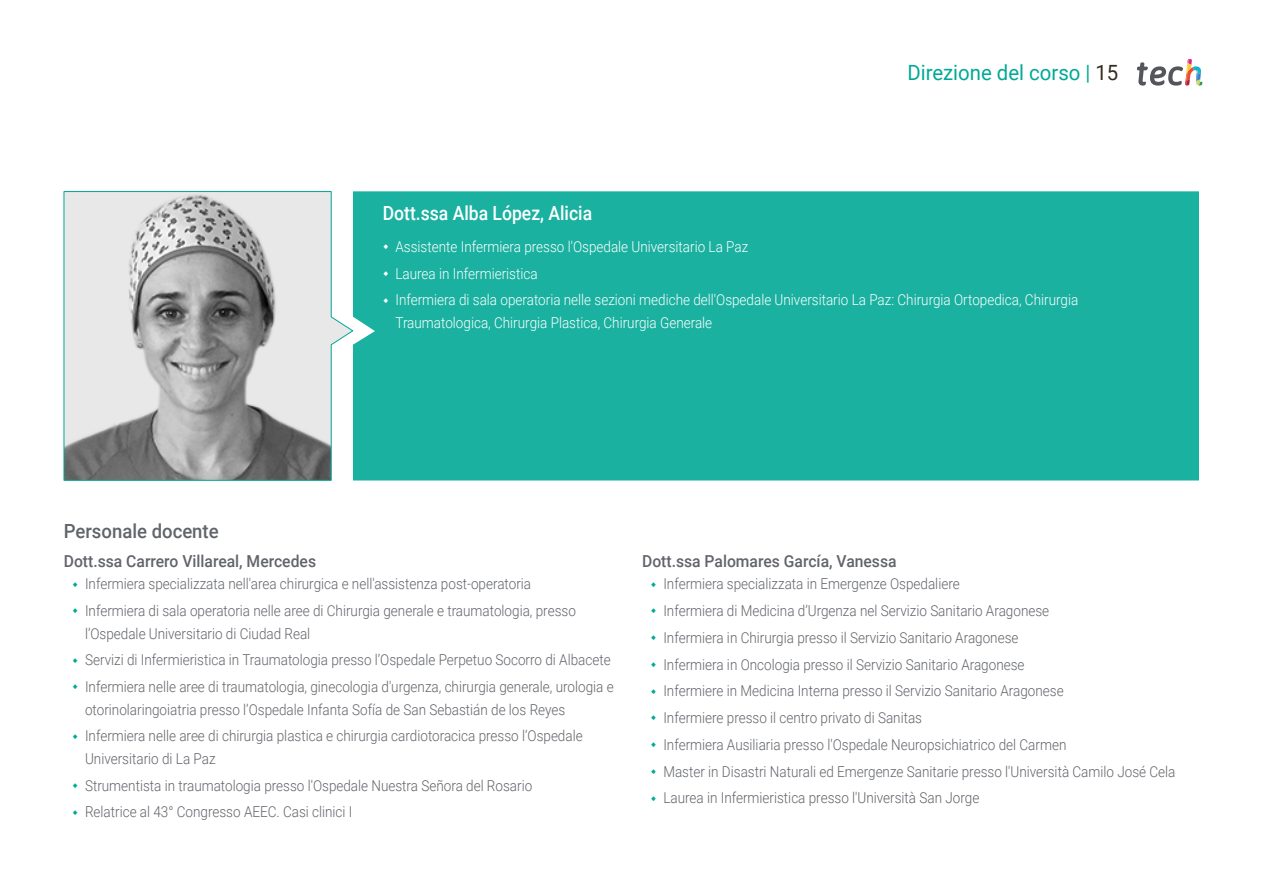
<style>
.page{position:relative;width:1263px;height:893px;background:#fff}
.page>*{position:absolute;margin:0;border:0;box-sizing:border-box;transform-origin:0 0}
.t1{font:21px "Roboto";color:#00a996}
.t2{font:500 19.5px "Roboto";color:#fff;scale:.9 1}
.t3{font:500 19.5px "Roboto";color:#61646a;scale:.95 1}
.t4{font:500 16.5px "Roboto";color:#61646a;scale:.95 1}
.t5{font:300 15px/26.7px "Roboto";color:#61646a;scale:.9 1}
.t6{font:300 15px/26.7px "Roboto";color:#fff;scale:.9 1}
.s1{color:#312e20}
</style>
<div class="page">
<svg style="left:1137px;top:59px;width:65px;height:27px"></svg>
<div style="left:353px;top:191px;width:846px;height:289px;background:#1ab1a0"></div>
<svg style="left:64px;top:191px;width:289px;height:290px;background:#bcbebe"></svg>
<svg style="left:384px;top:244px;width:4px;height:5px"></svg>
<svg style="left:384px;top:271px;width:4px;height:5px"></svg>
<svg style="left:384px;top:298px;width:4px;height:5px"></svg>
<h1 class="t1" style="left:907px;top:57px;width:213px">Direzione del corso | <span class="s1">15</span></h1>
<h2 class="t3" style="left:64px;top:517px;width:165px">Personale docente</h2>
<h2 class="t2" style="left:383px;top:199px;width:234px">Dott.ssa Alba López, Alicia</h2>
<p class="t6" style="left:395px;top:232px;width:760px">Assistente Infermiera presso l'Ospedale Universitario La Paz<br>Laurea in Infermieristica<br>Infermiera di sala operatoria nelle sezioni mediche dell'Ospedale Universitario La Paz: Chirurgia Ortopedica, Chirurgia</p>
<p class="t6" style="left:395px;top:308px;width:353px">Traumatologica, Chirurgia Plastica, Chirurgia Generale</p>
<p class="t4" style="left:64px;top:550px;width:267px">Dott.ssa Carrero Villareal, Mercedes</p>
<p class="t5" style="left:85px;top:570px;width:547px">Infermiera specializzata nell'area chirurgica e nell'assistenza post-operatoria<br>Infermiera di sala operatoria nelle aree di Chirurgia generale e traumatologia, presso</p>
<p class="t5" style="left:85px;top:619px;width:589px">l’Ospedale Universitario di Ciudad Real<br>Servizi di Infermieristica in Traumatologia presso l’Ospedale Perpetuo Socorro di Albacete<br>Infermiera nelle aree di traumatologia, ginecologia d'urgenza, chirurgia generale, urologia e</p>
<p class="t5" style="left:85px;top:695px;width:554px">otorinolaringoiatria presso l’Ospedale Infanta Sofía de San Sebastián de los Reyes<br>Infermiera nelle aree di chirurgia plastica e chirurgia cardiotoracica presso l’Ospedale</p>
<p class="t5" style="left:85px;top:745px;width:498px">Universitario di La Paz<br>Strumentista in traumatologia presso l'Ospedale Nuestra Señora del Rosario<br>Relatrice al 43° Congresso AEEC. Casi clinici I</p>
<p class="t4" style="left:642px;top:550px;width:269px">Dott.ssa Palomares García, Vanessa</p>
<p class="t5" style="left:663px;top:570px;width:570px">Infermiera specializzata in Emergenze Ospedaliere<br>Infermiera di Medicina d’Urgenza nel Servizio Sanitario Aragonese<br>Infermiera in Chirurgia presso il Servizio Sanitario Aragonese<br>Infermiera in Oncologia presso il Servizio Sanitario Aragonese<br>Infermiere in Medicina Interna presso il Servizio Sanitario Aragonese<br>Infermiere presso il centro privato di Sanitas<br>Infermiera Ausiliaria presso l'Ospedale Neuropsichiatrico del Carmen<br>Master in Disastri Naturali ed Emergenze Sanitarie presso l'Università Camilo José Cela Laurea in Infermieristica presso l'Università San Jorge</p>
</div>
